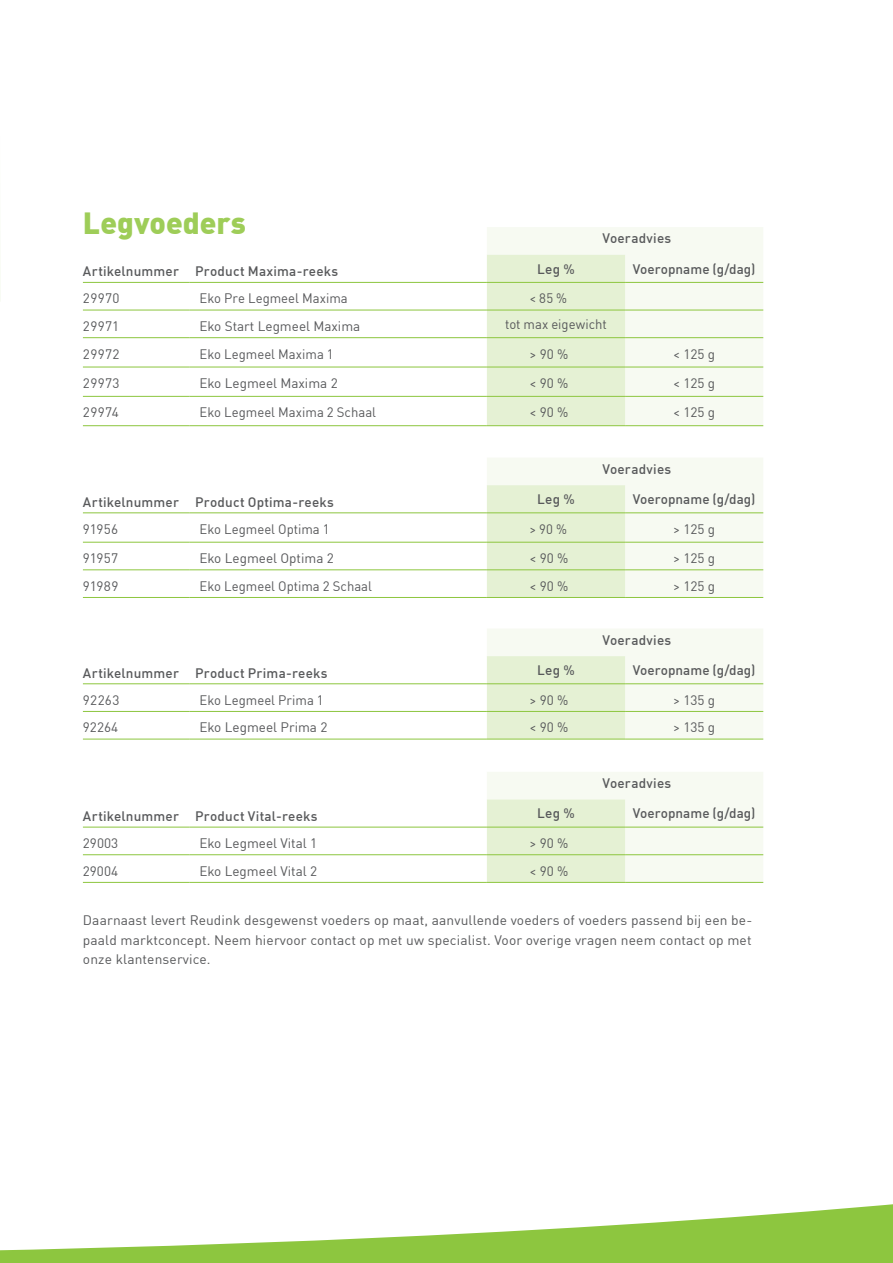
<style>
.page{position:relative;width:893px;height:1263px;background:#fff}
.page>*{position:absolute;margin:0;border:0;box-sizing:border-box;transform-origin:0 0}
.t1{font:900 30px "DIN Offc";color:#9ecd58}
.t2{font:13.5px/19.5px "DIN Offc";color:#58595b;text-align:justify}
.t3{font:500 13.5px "DIN Offc";letter-spacing:.01em;color:#58595b}
</style>
<div class="page">
<div style="left:487px;top:227px;width:276px;height:198px;background:#f7faf2"></div>
<div style="left:487px;top:255px;width:138px;height:170px;background:#e5f1d4"></div>
<hr style="left:83px;top:282px;width:106px;height:1px;background:#8dc63f">
<hr style="left:189px;top:282px;width:298px;height:1px;background:#8dc63f">
<hr style="left:487px;top:282px;width:138px;height:1px;background:#8dc63f">
<hr style="left:625px;top:282px;width:138px;height:1px;background:#8dc63f">
<hr style="left:83px;top:310px;width:106px;height:1px;background:#8dc63f">
<hr style="left:189px;top:310px;width:298px;height:1px;background:#8dc63f">
<hr style="left:487px;top:310px;width:138px;height:1px;background:#8dc63f">
<hr style="left:625px;top:310px;width:138px;height:1px;background:#8dc63f">
<hr style="left:83px;top:337px;width:106px;height:1px;background:#8dc63f">
<hr style="left:189px;top:337px;width:298px;height:1px;background:#8dc63f">
<hr style="left:487px;top:337px;width:138px;height:1px;background:#8dc63f">
<hr style="left:625px;top:337px;width:138px;height:1px;background:#8dc63f">
<hr style="left:83px;top:367px;width:106px;height:1px;background:#8dc63f">
<hr style="left:189px;top:367px;width:298px;height:1px;background:#8dc63f">
<hr style="left:487px;top:367px;width:138px;height:1px;background:#8dc63f">
<hr style="left:625px;top:367px;width:138px;height:1px;background:#8dc63f">
<hr style="left:83px;top:396px;width:106px;height:1px;background:#8dc63f">
<hr style="left:189px;top:396px;width:298px;height:1px;background:#8dc63f">
<hr style="left:487px;top:396px;width:138px;height:1px;background:#8dc63f">
<hr style="left:625px;top:396px;width:138px;height:1px;background:#8dc63f">
<hr style="left:83px;top:425px;width:106px;height:1px;background:#8dc63f">
<hr style="left:189px;top:425px;width:298px;height:1px;background:#8dc63f">
<hr style="left:487px;top:425px;width:138px;height:1px;background:#8dc63f">
<hr style="left:625px;top:425px;width:138px;height:1px;background:#8dc63f">
<svg style="left:0;top:1204px;width:893px;height:59px;fill:#8dc63f"></svg>
<svg style="left:487px;top:458px;width:276px;height:139px"></svg>
<hr style="left:83px;top:512px;width:106px;height:1px;background:#8dc63f">
<hr style="left:189px;top:512px;width:298px;height:1px;background:#8dc63f">
<hr style="left:487px;top:512px;width:138px;height:1px;background:#8dc63f">
<hr style="left:625px;top:512px;width:138px;height:1px;background:#8dc63f">
<hr style="left:83px;top:542px;width:106px;height:1px;background:#8dc63f">
<hr style="left:189px;top:542px;width:298px;height:1px;background:#8dc63f">
<hr style="left:487px;top:542px;width:138px;height:1px;background:#8dc63f">
<hr style="left:625px;top:542px;width:138px;height:1px;background:#8dc63f">
<hr style="left:83px;top:569px;width:106px;height:1px;background:#8dc63f">
<hr style="left:189px;top:569px;width:298px;height:1px;background:#8dc63f">
<hr style="left:487px;top:569px;width:138px;height:1px;background:#8dc63f">
<hr style="left:625px;top:569px;width:138px;height:1px;background:#8dc63f">
<hr style="left:83px;top:597px;width:106px;height:1px;background:#8dc63f">
<hr style="left:189px;top:597px;width:298px;height:1px;background:#8dc63f">
<hr style="left:487px;top:597px;width:138px;height:1px;background:#8dc63f">
<hr style="left:625px;top:597px;width:138px;height:1px;background:#8dc63f">
<svg style="left:487px;top:629px;width:276px;height:110px"></svg>
<hr style="left:83px;top:683px;width:106px;height:1px;background:#8dc63f">
<hr style="left:189px;top:683px;width:298px;height:1px;background:#8dc63f">
<hr style="left:487px;top:683px;width:138px;height:1px;background:#8dc63f">
<hr style="left:625px;top:683px;width:138px;height:1px;background:#8dc63f">
<hr style="left:83px;top:711px;width:106px;height:1px;background:#8dc63f">
<hr style="left:189px;top:711px;width:298px;height:1px;background:#8dc63f">
<hr style="left:487px;top:711px;width:138px;height:1px;background:#8dc63f">
<hr style="left:625px;top:711px;width:138px;height:1px;background:#8dc63f">
<hr style="left:83px;top:739px;width:106px;height:1px;background:#8dc63f">
<hr style="left:189px;top:739px;width:298px;height:1px;background:#8dc63f">
<hr style="left:487px;top:739px;width:138px;height:1px;background:#8dc63f">
<hr style="left:625px;top:739px;width:138px;height:1px;background:#8dc63f">
<svg style="left:487px;top:772px;width:276px;height:110px"></svg>
<hr style="left:83px;top:827px;width:106px;height:1px;background:#8dc63f">
<hr style="left:189px;top:827px;width:298px;height:1px;background:#8dc63f">
<hr style="left:487px;top:827px;width:138px;height:1px;background:#8dc63f">
<hr style="left:625px;top:827px;width:138px;height:1px;background:#8dc63f">
<hr style="left:83px;top:854px;width:106px;height:1px;background:#8dc63f">
<hr style="left:189px;top:854px;width:298px;height:1px;background:#8dc63f">
<hr style="left:487px;top:854px;width:138px;height:1px;background:#8dc63f">
<hr style="left:625px;top:854px;width:138px;height:1px;background:#8dc63f">
<hr style="left:83px;top:882px;width:106px;height:1px;background:#8dc63f">
<hr style="left:189px;top:882px;width:298px;height:1px;background:#8dc63f">
<hr style="left:487px;top:882px;width:138px;height:1px;background:#8dc63f">
<hr style="left:625px;top:882px;width:138px;height:1px;background:#8dc63f">
<h1 class="t1" style="left:83px;top:203px;width:165px">Legvoeders</h1>
<p class="t3" style="left:83px;top:263px;width:257px">Artikelnummer Product Maxima-reeks</p>
<p class="t3" style="left:603px;top:230px;width:70px">Voeradvies</p>
<p class="t3" style="left:537px;top:260px;width:39px">Leg %</p>
<p class="t3" style="left:633px;top:260px;width:124px">Voeropname (g/dag)</p>
<p class="t2" style="left:83px;top:288px;width:38px">29970</p>
<p class="t2" style="left:199px;top:288px;width:150px">Eko Pre Legmeel Maxima</p>
<p class="t2" style="left:529px;top:288px;width:39px">&lt; 85 %</p>
<p class="t2" style="left:83px;top:316px;width:38px">29971</p>
<p class="t2" style="left:199px;top:316px;width:162px">Eko Start Legmeel Maxima</p>
<p class="t2" style="left:505px;top:314px;width:103px">tot max eigewicht</p>
<p class="t2" style="left:83px;top:344px;width:38px">29972</p>
<p class="t2" style="left:199px;top:344px;width:136px">Eko Legmeel Maxima 1</p>
<p class="t2" style="left:529px;top:344px;width:41px">&gt; 90 %</p>
<p class="t2" style="left:673px;top:344px;width:44px">&lt; 125 g</p>
<p class="t2" style="left:83px;top:373px;width:38px">29973</p>
<p class="t2" style="left:199px;top:373px;width:140px">Eko Legmeel Maxima 2</p>
<p class="t2" style="left:529px;top:373px;width:41px">&lt; 90 %</p>
<p class="t2" style="left:673px;top:373px;width:44px">&lt; 125 g</p>
<p class="t2" style="left:83px;top:402px;width:37px">29974</p>
<p class="t2" style="left:199px;top:402px;width:178px">Eko Legmeel Maxima 2 Schaal</p>
<p class="t2" style="left:529px;top:402px;width:41px">&lt; 90 %</p>
<p class="t2" style="left:673px;top:402px;width:44px">&lt; 125 g</p>
<p class="t3" style="left:83px;top:493px;width:253px">Artikelnummer Product Optima-reeks</p>
<p class="t3" style="left:603px;top:460px;width:70px">Voeradvies</p>
<p class="t3" style="left:537px;top:491px;width:39px">Leg %</p>
<p class="t3" style="left:633px;top:491px;width:124px">Voeropname (g/dag)</p>
<p class="t2" style="left:83px;top:519px;width:37px">91956</p>
<p class="t2" style="left:199px;top:519px;width:132px">Eko Legmeel Optima 1</p>
<p class="t2" style="left:529px;top:519px;width:39px">&gt; 90 %</p>
<p class="t2" style="left:673px;top:519px;width:44px">&gt; 125 g</p>
<p class="t2" style="left:83px;top:548px;width:37px">91957</p>
<p class="t2" style="left:199px;top:548px;width:136px">Eko Legmeel Optima 2</p>
<p class="t2" style="left:529px;top:548px;width:41px">&lt; 90 %</p>
<p class="t2" style="left:673px;top:548px;width:44px">&gt; 125 g</p>
<p class="t2" style="left:83px;top:576px;width:37px">91989</p>
<p class="t2" style="left:199px;top:576px;width:174px">Eko Legmeel Optima 2 Schaal</p>
<p class="t2" style="left:529px;top:576px;width:41px">&lt; 90 %</p>
<p class="t2" style="left:673px;top:576px;width:44px">&gt; 125 g</p>
<p class="t3" style="left:83px;top:664px;width:246px">Artikelnummer Product Prima-reeks</p>
<p class="t3" style="left:603px;top:631px;width:70px">Voeradvies</p>
<p class="t3" style="left:537px;top:662px;width:39px">Leg %</p>
<p class="t3" style="left:633px;top:662px;width:124px">Voeropname (g/dag)</p>
<p class="t2" style="left:83px;top:690px;width:38px">92263</p>
<p class="t2" style="left:199px;top:690px;width:126px">Eko Legmeel Prima 1</p>
<p class="t2" style="left:529px;top:690px;width:41px">&gt; 90 %</p>
<p class="t2" style="left:673px;top:690px;width:44px">&gt; 135 g</p>
<p class="t2" style="left:83px;top:717px;width:37px">92264</p>
<p class="t2" style="left:199px;top:717px;width:130px">Eko Legmeel Prima 2</p>
<p class="t2" style="left:529px;top:717px;width:41px">&lt; 90 %</p>
<p class="t2" style="left:673px;top:717px;width:44px">&gt; 135 g</p>
<p class="t3" style="left:83px;top:808px;width:236px">Artikelnummer Product Vital-reeks</p>
<p class="t3" style="left:603px;top:775px;width:70px">Voeradvies</p>
<p class="t3" style="left:537px;top:805px;width:39px">Leg %</p>
<p class="t3" style="left:633px;top:805px;width:124px">Voeropname (g/dag)</p>
<p class="t2" style="left:83px;top:833px;width:37px">29003</p>
<p class="t2" style="left:199px;top:833px;width:119px">Eko Legmeel Vital 1</p>
<p class="t2" style="left:529px;top:833px;width:41px">&gt; 90 %</p>
<p class="t2" style="left:83px;top:861px;width:37px">29004</p>
<p class="t2" style="left:199px;top:861px;width:119px">Eko Legmeel Vital 2</p>
<p class="t2" style="left:529px;top:861px;width:41px">&lt; 90 %</p>
<p class="t2" style="left:83px;top:910px;width:671px">Daarnaast levert Reudink desgewenst voeders op maat, aanvullende voeders of voeders passend bij een be&shy;paald marktconcept. Neem hiervoor contact op met uw specialist. Voor overige vragen neem contact op met onze klantenservice.</p>
</div>
